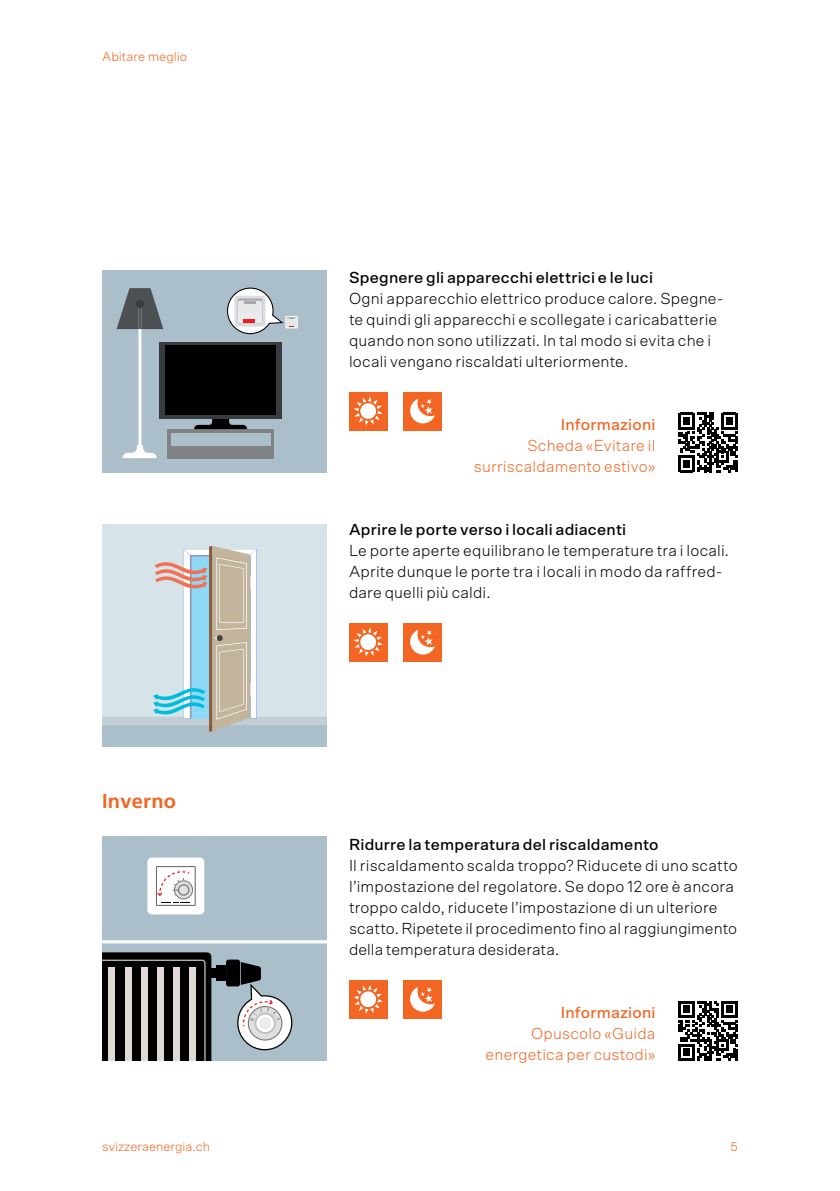
<style>
.page{position:relative;width:840px;height:1191px;background:#fff}
.page>*{position:absolute;margin:0;border:0;box-sizing:border-box;transform-origin:0 0}
.Kapitel_Zwischentite{font:700 20px "Frutiger LT Std";letter-spacing:.01em;color:#f26522}
.Fliesstext{font:300 16px/21px "Scto Grotesk A";letter-spacing:.01em;color:#000}
.Fliesstext_fett{font:300 16px/21px "Scto Grotesk A";letter-spacing:.01em;color:#000}
.Fliesstext_fett-2{font:500 16px "Scto Grotesk A";letter-spacing:.015em;color:#000}
.Fliesstext-2{font:300 16px/21px "Scto Grotesk A";letter-spacing:.01em;color:#f26522;text-align:right}
.Fliesstext-3{font:500 16px "Scto Grotesk A";letter-spacing:.01em;color:#f26522}
.t1{font:300 13px "Scto Grotesk A";color:#f26522}
</style>
<div class="page">
<div style="left:349px;top:623px;width:38px;height:38px;background:#f26522"></div>
<svg style="left:354px;top:627px;width:28px;height:30px"></svg>
<div style="left:403px;top:623px;width:38px;height:38px;background:#f26522"></div>
<svg style="left:410px;top:630px;width:24px;height:25px"></svg>
<div style="left:102px;top:270px;width:224px;height:202px;background:#abbfcb"></div>
<div style="left:167px;top:429px;width:107px;height:29px;background:#808285"></div>
<div style="left:171px;top:433px;width:99px;height:13px;background:#abbfcb"></div>
<svg style="left:194px;top:418px;width:53px;height:11px"></svg>
<div style="left:159px;top:342px;width:123px;height:76px;background:#383c3e"></div>
<div style="left:165px;top:345px;width:111px;height:70px;background:#000"></div>
<svg style="left:116px;top:288px;width:47px;height:170px"></svg>
<div style="left:136px;top:300px;width:8px;height:8px;background:#383c3e;border-radius:50%"></div>
<svg style="left:285px;top:316px;width:12px;height:12px"></svg>
<svg style="left:227px;top:287px;width:69px;height:48px"></svg>
<div style="left:349px;top:392px;width:38px;height:38px;background:#f26522"></div>
<svg style="left:353px;top:396px;width:29px;height:30px"></svg>
<div style="left:403px;top:392px;width:38px;height:38px;background:#f26522"></div>
<svg style="left:410px;top:399px;width:24px;height:25px"></svg>
<svg style="left:678px;top:413px;width:59px;height:59px"></svg>
<div style="left:102px;top:524px;width:224px;height:8px;background:#d6e3e9"></div>
<svg style="left:102px;top:532px;width:224px;height:214px;background:#c8d5d8"></svg>
<div style="left:349px;top:980px;width:38px;height:38px;background:#f26522"></div>
<svg style="left:353px;top:985px;width:29px;height:29px"></svg>
<div style="left:403px;top:980px;width:38px;height:38px;background:#f26522"></div>
<svg style="left:410px;top:987px;width:24px;height:25px"></svg>
<svg style="left:678px;top:1001px;width:59px;height:59px"></svg>
<div style="left:102px;top:836px;width:224px;height:224px;background:#abbfcb"></div>
<svg style="left:102px;top:952px;width:109px;height:108px;background:#0c0c0c"></svg>
<div style="left:109px;top:968px;width:6px;height:92px;background:#dfd8d4"></div>
<div style="left:125px;top:968px;width:6px;height:92px;background:#dfd8d4"></div>
<div style="left:141px;top:968px;width:6px;height:92px;background:#dfd8d4"></div>
<div style="left:157px;top:968px;width:6px;height:92px;background:#dfd8d4"></div>
<div style="left:173px;top:968px;width:6px;height:92px;background:#dfd8d4"></div>
<div style="left:189px;top:968px;width:7px;height:92px;background:#dfd8d4"></div>
<div style="left:226px;top:960px;width:13px;height:25px;background:#000;border-radius:2px"></div>
<div style="left:226px;top:959px;width:14px;height:27px;border:1px solid #000;border-radius:2px"></div>
<div style="left:217px;top:965px;width:9px;height:16px;background:#000"></div>
<div style="left:211px;top:968px;width:5px;height:9px;background:#000"></div>
<div style="left:147px;top:857px;width:57px;height:57px;background:#fff;border-radius:4px"></div>
<div style="left:156px;top:866px;width:39px;height:39px;border:1px solid #626260"></div>
<svg style="left:157px;top:870px;width:37px;height:33px"></svg>
<hr style="left:102px;top:940px;width:224px;height:3px;background:#fff">
<svg style="left:234px;top:962px;width:59px;height:89px"></svg>
<p class="t1" style="left:102px;top:49px;width:86px">Abitare meglio</p>
<p class="Kapitel_Zwischentite" style="left:102px;top:789px;width:75px">Inverno</p>
<p class="Fliesstext_fett-2" style="left:349px;top:268px;width:305px">Spegnere gli apparecchi elettrici e le luci</p>
<p class="Fliesstext" style="left:349px;top:288px;width:375px">Ogni apparecchio elettrico produce calore. Spegne&shy;te quindi gli apparecchi e scollegate i caricabatterie quando non sono utilizzati. In tal modo si evita che i locali vengano riscaldati ulteriormente.</p>
<p class="Fliesstext-3" style="left:560px;top:415px;width:96px">Informazioni</p>
<p class="Fliesstext-2" style="left:473px;top:435px;width:183px">Scheda «Evitare il surriscaldamento estivo»</p>
<p class="Fliesstext_fett-2" style="left:349px;top:520px;width:278px">Aprire le porte verso i locali adiacenti</p>
<p class="Fliesstext_fett" style="left:349px;top:540px;width:381px">Le porte aperte equilibrano le temperature tra i locali.<br>Aprite dunque le porte tra i locali in modo da raffred&shy;dare quelli più caldi.</p>
<p class="Fliesstext_fett-2" style="left:349px;top:835px;width:311px">Ridurre la temperatura del riscaldamento</p>
<p class="Fliesstext" style="left:349px;top:855px;width:390px">Il riscaldamento scalda troppo? Riducete di uno scatto l’impostazione del regolatore. Se dopo 12 ore è ancora troppo caldo, riducete l’impostazione di un ulteriore scatto. Ripetete il procedimento fino al raggiungimento della temperatura desiderata.</p>
<p class="Fliesstext-3" style="left:560px;top:1003px;width:96px">Informazioni</p>
<p class="Fliesstext-2" style="left:485px;top:1023px;width:171px">Opuscolo «Guida energetica per custodi»</p>
<p class="t1" style="left:102px;top:1139px;width:109px">svizzeraenergia.ch</p>
<p class="t1" style="left:730px;top:1139px;width:9px">5</p>
</div>
